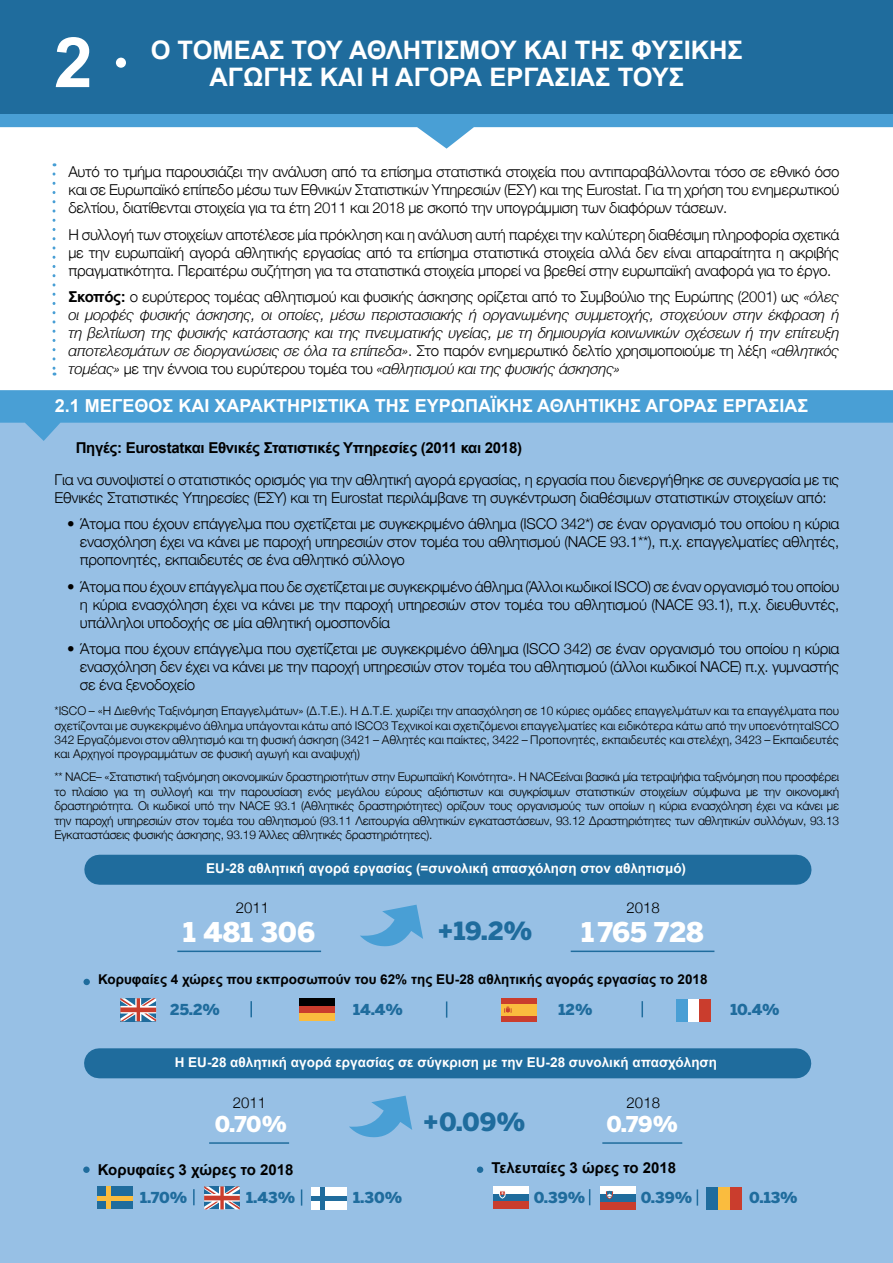
<style>
.page{position:relative;width:893px;height:1263px;background:#97c0e5}
.page>*{position:absolute;margin:0;border:0;box-sizing:border-box;transform-origin:0 0}
.t1{font:700 69.6px "Arial";color:#fff}
.t2{font:900 27px "Benton Sans";color:#fff}
.t3{font:700 25.5px/27px "Arial";color:#fff;text-align:center}
.t4{font:900 24.9px "Benton Sans";color:#1f6c9d}
.t5{font:900 21.6px "Benton Sans";color:#fff}
.t6{font:700 18px "Arial";color:#fff}
.t7{font:300 15px/18px "Helvetica Neue";letter-spacing:-.02em;color:#000;text-align:justify}
.t8{font:italic 300 15px/18px "Helvetica Neue";letter-spacing:-.02em;color:#000;text-align:justify}
.t9{font:700 15px "Arial";letter-spacing:-.02em;color:#000}
.t10{font:900 15px "Benton Sans";color:#1f6c9d}
.t11{font:700 15px "Arial";color:#000}
.t12{font:700 13.5px "Arial";color:#fff}
.t13{font:700 13.5px "Arial";color:#000}
.t14{font:300 12px/14.4px "Helvetica Neue";letter-spacing:-.01em;color:#000;text-align:justify}
.s1{font-family:"Uniform Rnd";font-weight:500}
.s2{font-family:"Arial";font-weight:700;font-style:normal}
.s3{font-style:normal}
</style>
<div class="page">
<div style="left:0;top:101px;width:893px;height:295px;background:#fff"></div>
<svg style="left:0;top:114px;width:893px;height:35px"></svg>
<div style="left:0;top:0;width:893px;height:114px;background:#1f6c9d"></div>
<svg style="left:0;top:390px;width:893px;height:51px;fill:#499fd5"></svg>
<svg style="left:53px;top:174px;width:3px;height:202px"></svg>
<div style="left:99px;top:855px;width:697px;height:30px;background:#1f6c9d"></div>
<div style="left:83px;top:979px;width:7px;height:6px;background:#1f6c9d;border-radius:50%"></div>
<div style="left:299px;top:998px;width:35px;height:8px;background:#000101"></div>
<div style="left:299px;top:1006px;width:35px;height:8px;background:#ca3d2d"></div>
<div style="left:299px;top:1014px;width:35px;height:7px;background:#fabc3e"></div>
<div style="left:687px;top:998px;width:12px;height:23px;background:#fff"></div>
<div style="left:676px;top:998px;width:11px;height:23px;background:#499fd5"></div>
<div style="left:699px;top:998px;width:12px;height:23px;background:#ca3d2d"></div>
<svg style="left:120px;top:998px;width:36px;height:23px"></svg>
<svg style="left:250px;top:1001px;width:2px;height:16px"></svg>
<svg style="left:446px;top:1001px;width:1px;height:17px"></svg>
<svg style="left:641px;top:1001px;width:2px;height:16px"></svg>
<div style="left:501px;top:998px;width:35px;height:6px;background:#ca3d2d"></div>
<div style="left:501px;top:1016px;width:35px;height:5px;background:#ca3d2d"></div>
<div style="left:501px;top:1004px;width:35px;height:12px;background:#fabc3e"></div>
<svg style="left:504px;top:1006px;width:8px;height:6px"></svg>
<svg style="left:360px;top:905px;width:63px;height:42px"></svg>
<hr style="left:571px;top:950px;width:143px;height:2px;background:#1f6c9d">
<hr style="left:177px;top:950px;width:144px;height:2px;background:#1f6c9d">
<div style="left:99px;top:1048px;width:697px;height:30px;background:#1f6c9d"></div>
<div style="left:83px;top:1166px;width:7px;height:7px;background:#1f6c9d;border-radius:50%"></div>
<div style="left:477px;top:1166px;width:6px;height:7px;background:#1f6c9d;border-radius:50%"></div>
<svg style="left:193px;top:1189px;width:2px;height:16px"></svg>
<svg style="left:301px;top:1189px;width:1px;height:16px"></svg>
<div style="left:97px;top:1186px;width:36px;height:23px;background:#1f6c9d"></div>
<hr style="left:97px;top:1196px;width:36px;height:4px;background:#fabc3e">
<hr style="left:107px;top:1186px;width:4px;height:23px;background:#fabc3e">
<svg style="left:204px;top:1186px;width:36px;height:23px"></svg>
<div style="left:311px;top:1186px;width:36px;height:23px;background:#fff"></div>
<div style="left:311px;top:1196px;width:36px;height:5px;background:#1f6c9d"></div>
<div style="left:320px;top:1186px;width:5px;height:23px;background:#1f6c9d"></div>
<svg style="left:589px;top:1189px;width:1px;height:16px"></svg>
<svg style="left:697px;top:1189px;width:1px;height:16px"></svg>
<div style="left:718px;top:1186px;width:12px;height:23px;background:#fabc3e"></div>
<div style="left:706px;top:1186px;width:12px;height:23px;background:#1f6c9d"></div>
<div style="left:730px;top:1186px;width:12px;height:23px;background:#ca3d2d"></div>
<div style="left:600px;top:1186px;width:36px;height:8px;background:#fff"></div>
<div style="left:600px;top:1194px;width:36px;height:8px;background:#1f6c9d"></div>
<div style="left:600px;top:1202px;width:36px;height:7px;background:#ca3d2d"></div>
<svg style="left:606px;top:1191px;width:7px;height:8px"></svg>
<div style="left:493px;top:1186px;width:36px;height:8px;background:#fff"></div>
<div style="left:493px;top:1194px;width:36px;height:7px;background:#1f6c9d"></div>
<div style="left:493px;top:1201px;width:36px;height:8px;background:#ca3d2d"></div>
<svg style="left:499px;top:1191px;width:7px;height:8px"></svg>
<svg style="left:349px;top:1095px;width:63px;height:43px"></svg>
<hr style="left:602px;top:1142px;width:80px;height:2px;background:#1f6c9d">
<hr style="left:209px;top:1142px;width:80px;height:2px;background:#1f6c9d">
<h1 class="t1" style="left:54px;top:17px;width:77px">2 <span class="s1">·</span></h1>
<h3 class="t3" style="left:151px;top:37px;width:594px">Ο ΤΟΜΕΑΣ ΤΟΥ ΑΘΛΗΤΙΣΜΟΥ ΚΑΙ ΤΗΣ ΦΥΣΙΚΗΣ<br>ΑΓΩΓΗΣ ΚΑΙ Η ΑΓΟΡΑ ΕΡΓΑΣΙΑΣ ΤΟΥΣ</h3>
<p class="t7" style="left:68px;top:162px;width:772px">Αυτό το τμήμα παρουσιάζει την ανάλυση από τα επίσημα στατιστικά στοιχεία που αντιπαραβάλλονται τόσο σε εθνικό όσο και σε Ευρωπαϊκό επίπεδο μέσω των Εθνικών Στατιστικών Υπηρεσιών (ΕΣΥ) και της Eurostat. Για τη χρήση του ενημερωτικού δελτίου, διατίθενται στοιχεία για τα έτη 2011 και 2018 με σκοπό την υπογράμμιση των διαφόρων τάσεων.</p>
<p class="t7" style="left:68px;top:224px;width:772px">Η συλλογή των στοιχείων αποτέλεσε μία πρόκληση και η ανάλυση αυτή παρέχει την καλύτερη διαθέσιμη πληροφορία σχετικά με την ευρωπαϊκή αγορά αθλητικής εργασίας από τα επίσημα στατιστικά στοιχεία αλλά δεν είναι απαραίτητα η ακριβής πραγματικότητα. Περαιτέρω συζήτηση για τα στατιστικά στοιχεία μπορεί να βρεθεί στην ευρωπαϊκή αναφορά για το έργο.</p>
<p class="t8" style="left:68px;top:287px;width:772px"><span class="s2">Σκοπός:</span> <span class="s3">ο ευρύτερος τομέας αθλητισμού και φυσικής άσκησης ορίζεται από το Συμβούλιο της Ευρώπης (2001) ως</span> «όλες οι μορφές φυσικής άσκησης, οι οποίες, μέσω περιστασιακής ή οργανωμένης συμμετοχής, στοχεύουν στην έκφραση ή τη βελτίωση της φυσικής κατάστασης και της πνευματικής υγείας, με τη δημιουργία κοινωνικών σχέσεων ή την επίτευξη αποτελεσμάτων σε διοργανώσεις σε όλα τα επίπεδα»<span class="s3">. Στο παρόν ενημερωτικό δελτίο χρησιμοποιούμε τη λέξη</span> «αθλητικός τομέας» <span class="s3">με την έννοια του ευρύτερου τομέα του</span> «αθλητισμού και της φυσικής άσκησης»</p>
<p class="t6" style="left:55px;top:393px;width:755px">2.1 ΜΕΓΕΘΟΣ ΚΑΙ ΧΑΡΑΚΤΗΡΙΣΤΙΚΆ ΤΗΣ ΕΥΡΩΠΑΪΚΗΣ ΑΘΛΗΤΙΚΗΣ ΑΓΟΡΑΣ ΕΡΓΑΣΙΑΣ</p>
<p class="t9" style="left:76px;top:437px;width:448px">Πηγές: Eurostatκαι Εθνικές Στατιστικές Υπηρεσίες (2011 και 2018)</p>
<p class="t7" style="left:54px;top:469px;width:786px">Για να συνοψιστεί ο στατιστικός ορισμός για την αθλητική αγορά εργασίας, η εργασία που διενεργήθηκε σε συνεργασία με τις<br>Εθνικές Στατιστικές Υπηρεσίες (ΕΣΥ) και τη Eurostat περιλάμβανε τη συγκέντρωση διαθέσιμων στατιστικών στοιχείων από:</p>
<p class="t7" style="left:80px;top:514px;width:761px;text-indent:-13px">• Άτομα που έχουν επάγγελμα που σχετίζεται με συγκεκριμένο άθλημα (ISCO 342*) σε έναν οργανισμό του οποίου η κύρια ενασχόληση έχει να κάνει με παροχή υπηρεσιών στον τομέα του αθλητισμού (NACE 93.1**), π.χ. επαγγελματίες αθλητές, προπονητές, εκπαιδευτές σε ένα αθλητικό σύλλογο</p>
<p class="t7" style="left:80px;top:576px;width:761px;text-indent:-13px">• Άτομα που έχουν επάγγελμα που δε σχετίζεται με συγκεκριμένο άθλημα (Άλλοι κωδικοί ISCO) σε έναν οργανισμό του οποίου η κύρια ενασχόληση έχει να κάνει με την παροχή υπηρεσιών στον τομέα του αθλητισμού (NACE 93.1), π.χ. διευθυντές, υπάλληλοι υποδοχής σε μία αθλητική ομοσπονδία</p>
<p class="t7" style="left:80px;top:639px;width:761px;text-indent:-13px">• Άτομα που έχουν επάγγελμα που σχετίζεται με συγκεκριμένο άθλημα (ISCO 342) σε έναν οργανισμό του οποίου η κύρια ενασχόληση δεν έχει να κάνει με την παροχή υπηρεσιών στον τομέα του αθλητισμού (άλλοι κωδικοί NACE) π.χ. γυμναστής σε ένα ξενοδοχείο</p>
<p class="t14" style="left:54px;top:703px;width:786px">*ISCO – «Η Διεθνής Ταξινόμηση Επαγγελμάτων» (Δ.Τ.Ε.). Η Δ.Τ.Ε. χωρίζει την απασχόληση σε 10 κύριες ομάδες επαγγελμάτων και τα επαγγέλματα που σχετίζονται με συγκεκριμένο άθλημα υπάγονται κάτω από ISCO3 Τεχνικοί και σχετιζόμενοι επαγγελματίες και ειδικότερα κάτω από την υποενότηταISCO 342 Εργαζόμενοι στον αθλητισμό και τη φυσική άσκηση (3421 – Αθλητές και παίκτες, 3422 – Προπονητές, εκπαιδευτές και στελέχη, 3423 – Εκπαιδευτές και Αρχηγοί προγραμμάτων σε φυσική αγωγή και αναψυχή)</p>
<p class="t14" style="left:54px;top:769px;width:786px">** NACE– «Στατιστική ταξινόμηση οικονομικών δραστηριοτήτων στην Ευρωπαϊκή Κοινότητα». Η NACEείναι βασικά μία τετραψήφια ταξινόμηση που προσφέρει το πλαίσιο για τη συλλογή και την παρουσίαση ενός μεγάλου εύρους αξιόπιστων και συγκρίσιμων στατιστικών στοιχείων σύμφωνα με την οικονομική δραστηριότητα. Οι κωδικοί υπό την NACE 93.1 (Αθλητικές δραστηριότητες) ορίζουν τους οργανισμούς των οποίων η κύρια ενασχόληση έχει να κάνει με την παροχή υπηρεσιών στον τομέα του αθλητισμού (93.11 Λειτουργία αθλητικών εγκαταστάσεων, 93.12 Δραστηριότητες των αθλητικών συλλόγων, 93.13<br>Εγκαταστάσεις φυσικής άσκησης, 93.19 Άλλες αθλητικές δραστηριότητες).</p>
<p class="t12" style="left:206px;top:860px;width:481px">EU-28 αθλητική αγορά εργασίας (=συνολική απασχόληση στον αθλητισμό)</p>
<p class="t7" style="left:236px;top:898px;width:35px">2011</p>
<p class="t7" style="left:626px;top:898px;width:35px">2018</p>
<h2 class="t2" style="left:183px;top:916px;width:134px">1 481 306</h2>
<h2 class="t2" style="left:582px;top:916px;width:124px">1 765 728</h2>
<h3 class="t4" style="left:438px;top:916px;width:96px">+19.2%</h3>
<p class="t13" style="left:98px;top:970px;width:611px">Κορυφαίες 4 χώρες που εκπροσωπούν του 62% της EU-28 αθλητικής αγοράς εργασίας το 2018</p>
<p class="t10" style="left:170px;top:1000px;width:51px">25.2%</p>
<p class="t10" style="left:353px;top:1000px;width:51px">14.4%</p>
<p class="t10" style="left:559px;top:1000px;width:35px">12%</p>
<p class="t10" style="left:730px;top:1000px;width:51px">10.4%</p>
<p class="t12" style="left:175px;top:1053px;width:544px">Η EU-28 αθλητική αγορά εργασίας σε σύγκριση με την EU-28 συνολική απασχόληση</p>
<p class="t7" style="left:233px;top:1092px;width:35px">2011</p>
<h3 class="t5" style="left:215px;top:1111px;width:74px">0.70%</h3>
<h3 class="t4" style="left:423px;top:1107px;width:104px">+0.09%</h3>
<p class="t7" style="left:627px;top:1092px;width:35px">2018</p>
<h3 class="t5" style="left:606px;top:1111px;width:73px">0.79%</h3>
<p class="t11" style="left:98px;top:1159px;width:197px">Κορυφαίες 3 χώρες το 2018</p>
<p class="t11" style="left:491px;top:1157px;width:186px">Τελευταίες 3 ώρες το 2018</p>
<p class="t10" style="left:140px;top:1188px;width:49px">1.70%</p>
<p class="t10" style="left:246px;top:1188px;width:50px">1.43%</p>
<p class="t10" style="left:353px;top:1188px;width:51px">1.30%</p>
<p class="t10" style="left:534px;top:1188px;width:53px">0.39%</p>
<p class="t10" style="left:641px;top:1188px;width:53px">0.39%</p>
<p class="t10" style="left:749px;top:1188px;width:50px">0.13%</p>
</div>
